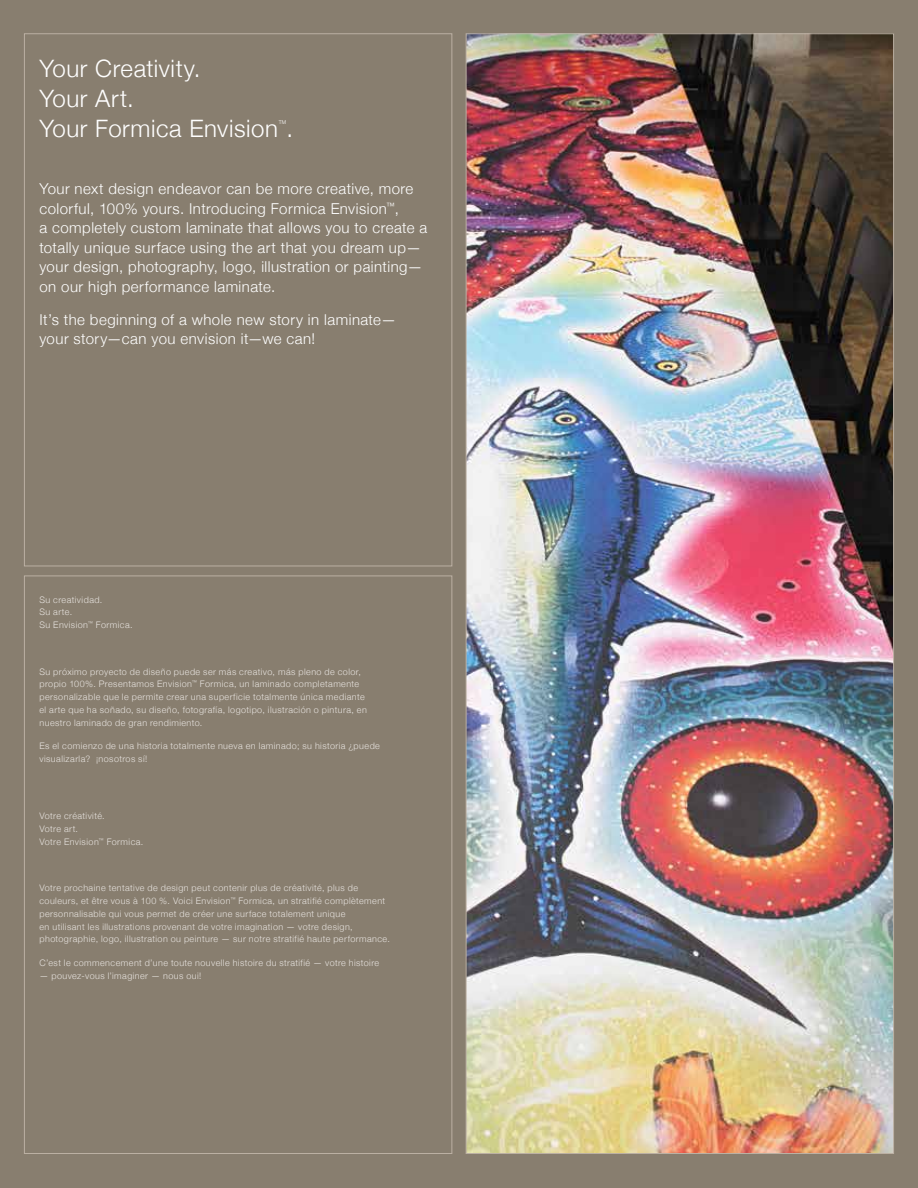
<style>
.page{position:relative;width:918px;height:1188px;background:#887e6f}
.page>*{position:absolute;margin:0;border:0;box-sizing:border-box;transform-origin:0 0}
.t1{font:300 24px/30px "Helvetica Neue";letter-spacing:.025em;color:#fff}
.t2{font:300 15px/19.5px "Helvetica Neue";letter-spacing:.03em;color:#fff}
.t3{font:300 9px/12.8px "Helvetica Neue";letter-spacing:.05em;color:#e7e3df}
.t4{font:300 5.25px "Helvetica Neue";color:#fff}
</style>
<div class="page">
<img style="left:468px;top:35px;width:424px;height:1117px">
<h1 class="t1" style="left:39px;top:52px;width:255px">Your Creativity.<br>Your Art.<br>Your Formica Envision .</h1>
<p class="t4" style="left:279px;top:117px;width:9px">TM</p>
<p class="t2" style="left:39px;top:178px;width:389px">Your next design endeavor can be more creative, more colorful, 100% yours. Introducing Formica Envision<sup>™</sup>,<br>a completely custom laminate that allows you to create a totally unique surface using the art that you dream up— your design, photography, logo, illustration or painting— on our high performance laminate.</p>
<h2 class="t2" style="left:39px;top:309px;width:358px">It’s the beginning of a whole new story in laminate— your story—can you envision it—we can!</h2>
<p class="t3" style="left:39px;top:593px;width:95px">Su creatividad.<br>Su arte.<br>Su Envision<sup>™</sup> Formica.</p>
<p class="t3" style="left:39px;top:664px;width:329px">Su próximo proyecto de diseño puede ser más creativo, más pleno de color, propio 100%. Presentamos Envision<sup>™</sup> Formica, un laminado completamente personalizable que le permite crear una superficie totalmente única mediante el arte que ha soñado, su diseño, fotografía, logotipo, ilustración o pintura, en nuestro laminado de gran rendimiento.</p>
<p class="t3" style="left:39px;top:739px;width:342px">Es el comienzo de una historia totalmente nueva en laminado; su historia ¿puede visualizarla? ¡nosotros sí!</p>
<p class="t3" style="left:39px;top:809px;width:105px">Votre créativité.<br>Votre art.<br>Votre Envision<sup>™</sup> Formica.</p>
<p class="t3" style="left:39px;top:881px;width:352px">Votre prochaine tentative de design peut contenir plus de créativité, plus de couleurs, et être vous à 100 %. Voici Envision<sup>™</sup> Formica, un stratifié complètement personnalisable qui vous permet de créer une surface totalement unique<br>en utilisant les illustrations provenant de votre imagination — votre design, photographie, logo, illustration ou peinture — sur notre stratifié haute performance.</p>
<p class="t3" style="left:39px;top:956px;width:341px">C’est le commencement d’une toute nouvelle histoire du stratifié — votre histoire</p>
<p class="t3" style="left:39px;top:968px;width:163px">— pouvez-vous l’imaginer — nous oui!</p>
</div>
